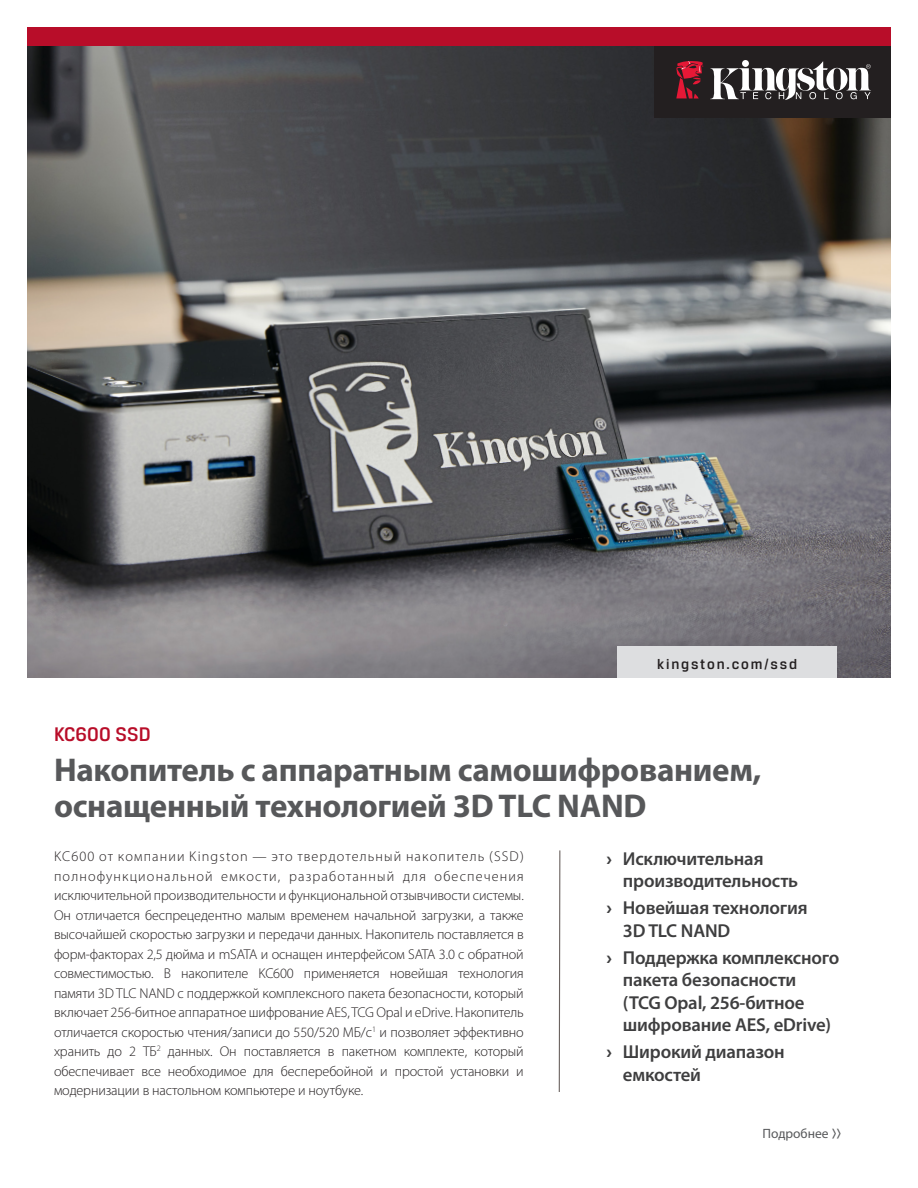
<style>
.page{position:relative;width:918px;height:1188px;background:#fff}
.page>*{position:absolute;margin:0;border:0;box-sizing:border-box;transform-origin:0 0}
.Main_Headline__image{font:700 33px/36px "Myriad Pro";letter-spacing:-.01em;color:#57585a}
.Main_Headline__image-2{font:500 21px "Breuer Text";color:#b80d29}
.t1{font:600 18.75px/22.5px "Myriad Pro";letter-spacing:-.01em;color:#3e3e3f}
.Side_Bar_Header2{font:500 15px "Breuer Text";letter-spacing:.12em;color:#231f20}
.Body_Copy_Block{font:300 14.25px/19.5px "Myriad Pro";letter-spacing:-.01em;color:#231f20;text-align:justify}
.More_Text{font:13.5px "Myriad Pro";color:#57585a}
.s1{font-family:"Breuer Text";font-weight:700}
.s2{font-family:"Breuer Text";font-weight:500}
</style>
<div class="page">
<img style="left:27px;top:46px;width:864px;height:632px">
<div style="left:27px;top:27px;width:864px;height:19px;background:#b80d29"></div>
<div style="left:655px;top:46px;width:236px;height:71px;background:#231f20"></div>
<svg style="left:710px;top:61px;width:161px;height:39px"></svg>
<svg style="left:676px;top:61px;width:28px;height:38px"></svg>
<svg style="left:558px;top:850px;width:3px;height:242px"></svg>
<div style="left:617px;top:646px;width:220px;height:32px;background:#dddee0"></div>
<p class="Main_Headline__image-2" style="left:54px;top:723px;width:98px">KC600 SSD</p>
<p class="Side_Bar_Header2" style="left:657px;top:655px;width:141px">kingston.com/ssd</p>
<p class="Main_Headline__image" style="left:54px;top:750px;width:709px">Накопитель с аппаратным самошифрованием, оснащенный технологией 3D TLC NAND</p>
<p class="Body_Copy_Block" style="left:54px;top:847px;width:471px">KC600 от компании Kingston — это твердотельный накопитель (SSD) полнофункциональной емкости, разработанный для обеспечения исключительной производительности и функциональной отзывчивости системы.<br>Он отличается беспрецедентно малым временем начальной загрузки, а также высочайшей скоростью загрузки и передачи данных. Накопитель поставляется в форм-факторах 2,5 дюйма и mSATA и оснащен интерфейсом SATA 3.0 с обратной совместимостью. В накопителе KC600 применяется новейшая технология памяти 3D TLC NAND с поддержкой комплексного пакета безопасности, который включает 256-битное аппаратное шифрование AES, TCG Opal и eDrive. Накопитель отличается скоростью чтения/записи до 550/520 МБ/с<sup>1</sup> и позволяет эффективно хранить до 2 ТБ<sup>2</sup> данных. Он поставляется в пакетном комплекте, который обеспечивает все необходимое для бесперебойной и простой установки и модернизации в настольном компьютере и ноутбуке.</p>
<p class="t1" style="left:623px;top:846px;width:177px;text-indent:-17px"><span class="s1">›</span> Исключительная производительность</p>
<p class="t1" style="left:623px;top:896px;width:186px;text-indent:-17px"><span class="s1">›</span> Новейшая технология<br>3D TLC NAND</p>
<p class="t1" style="left:623px;top:945px;width:218px;text-indent:-17px"><span class="s1">›</span> Поддержка комплексного пакета безопасности<br>(TCG Opal, 256-битное шифрование AES, eDrive)</p>
<p class="t1" style="left:623px;top:1040px;width:163px;text-indent:-17px"><span class="s1">›</span> Широкий диапазон емкостей</p>
<p class="More_Text" style="left:762px;top:1125px;width:80px">Подробнее <span class="s2">&gt;&gt;</span></p>
</div>
